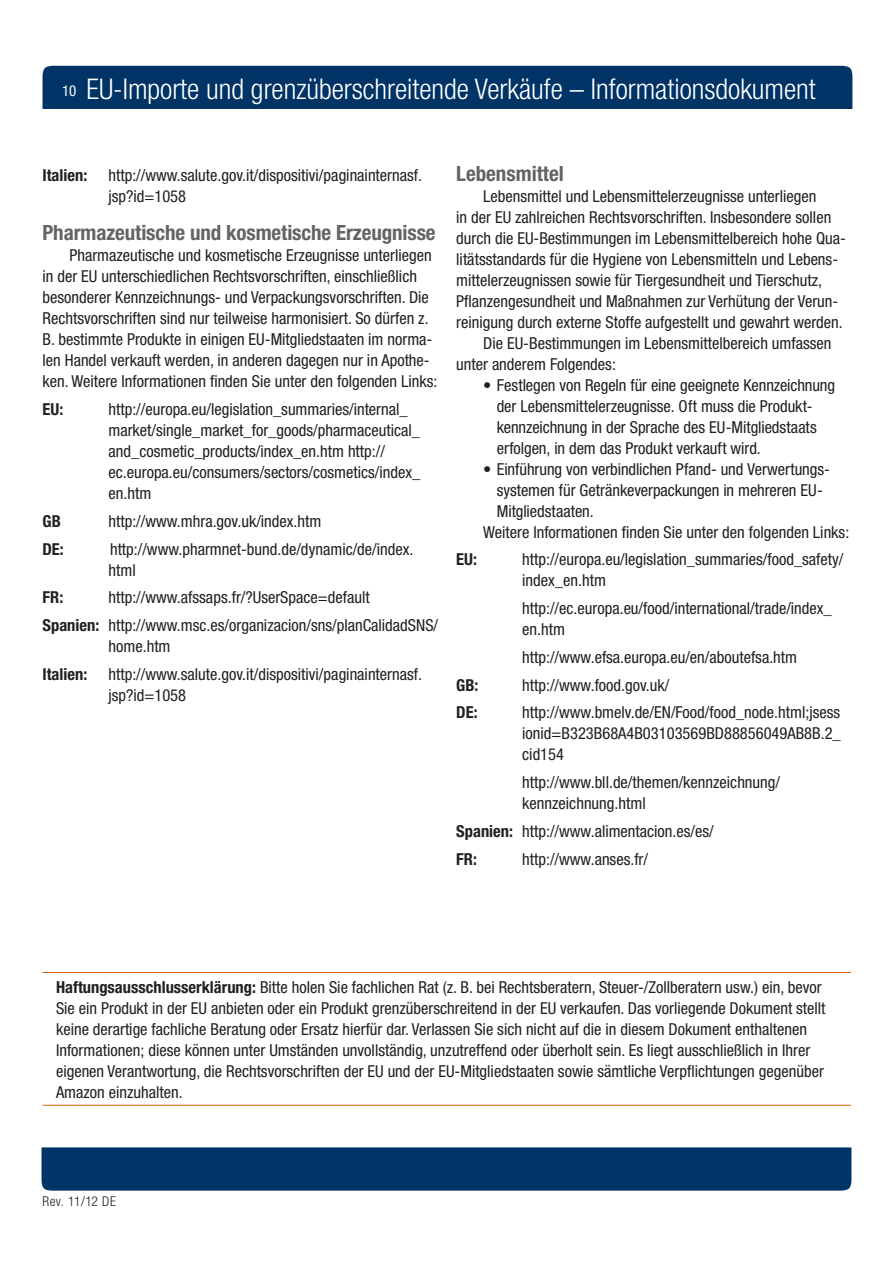
<style>
.page{position:relative;width:893px;height:1263px;background:#fff}
.page>*{position:absolute;margin:0;border:0;box-sizing:border-box;transform-origin:0 0}
.t1{font:300 condensed 28.5px "Helvetica Neue";color:#fff}
.Heading_2{font:700 condensed 21px "Helvetica Neue LT Std";letter-spacing:-.005em;color:#636466}
.Indent{font:condensed 16.5px/21px "Helvetica Neue LT Std";color:#231f20}
.Notes{font:condensed 16.5px/21px "Helvetica Neue";color:#231f20}
.Bullets_1{font:condensed 16.5px/21px "Helvetica Neue LT Std";letter-spacing:-.005em;color:#231f20}
.Indent-2{font:700 condensed 16.5px "Helvetica Neue LT Std";color:#231f20}
.t2{font:300 condensed 13.5px "Helvetica Neue";letter-spacing:.03em;color:#231f20}
.s1{font-weight:400;font-size:15px}
.s2{font-weight:700}
</style>
<div class="page">
<div style="left:43px;top:66px;width:809px;height:43px;background:#036"></div>
<div style="left:42px;top:1147px;width:809px;height:44px;background:#036"></div>
<hr style="left:43px;top:972px;width:808px;height:1px;background:#c60">
<hr style="left:43px;top:1105px;width:808px;height:1px;background:#c60">
<h1 class="t1" style="left:62px;top:72px;width:755px"><span class="s1">10</span> EU-Importe und grenzüberschreitende Verkäufe – Informationsdokument</h1>
<p class="Indent-2" style="left:43px;top:165px;width:46px">Italien:</p>
<p class="Indent" style="left:109px;top:164px;width:315px">http://www.salute.gov.it/dispositivi/paginainternasf. jsp?id=1058</p>
<p class="Heading_2" style="left:43px;top:220px;width:395px">Pharmazeutische und kosmetische Erzeugnisse</p>
<p class="Indent" style="left:43px;top:245px;width:396px;text-indent:27px">Pharmazeutische und kosmetische Erzeugnisse unterliegen in der EU unterschiedlichen Rechtsvorschriften, einschließlich besonderer Kennzeichnungs- und Verpackungsvorschriften. Die Rechtsvorschriften sind nur teilweise harmonisiert. So dürfen z.<br>B. bestimmte Produkte in einigen EU-Mitgliedstaaten im norma&shy;len Handel verkauft werden, in anderen dagegen nur in Apothe&shy;ken. Weitere Informationen finden Sie unter den folgenden Links:</p>
<p class="Indent-2" style="left:43px;top:399px;width:22px">EU:</p>
<p class="Indent" style="left:109px;top:399px;width:313px">http://europa.eu/legislation_summaries/internal_ market/single_market_for_goods/pharmaceutical_ and_cosmetic_products/index_en.htm http:// ec.europa.eu/consumers/sectors/cosmetics/index_ en.htm</p>
<p class="Indent-2" style="left:43px;top:511px;width:20px">GB</p>
<p class="Indent" style="left:109px;top:510px;width:214px">http://www.mhra.gov.uk/index.htm</p>
<p class="Indent-2" style="left:43px;top:539px;width:23px">DE:</p>
<p class="Indent" style="left:109px;top:538px;width:306px">http://www.pharmnet-bund.de/dynamic/de/index. html</p>
<p class="Indent-2" style="left:43px;top:587px;width:22px">FR:</p>
<p class="Indent" style="left:109px;top:587px;width:263px">http://www.afssaps.fr/?UserSpace=default</p>
<p class="Indent" style="left:109px;top:615px;width:331px;text-indent:-66px"><span class="s2">Spanien:</span> http://www.msc.es/organizacion/sns/planCalidadSNS/ home.htm</p>
<p class="Indent-2" style="left:43px;top:664px;width:46px">Italien:</p>
<p class="Indent" style="left:109px;top:663px;width:315px">http://www.salute.gov.it/dispositivi/paginainternasf. jsp?id=1058</p>
<p class="Heading_2" style="left:456px;top:160px;width:109px">Lebensmittel</p>
<p class="Indent" style="left:456px;top:185px;width:391px;text-indent:27px">Lebensmittel und Lebensmittelerzeugnisse unterliegen<br>in der EU zahlreichen Rechtsvorschriften. Insbesondere sollen durch die EU-Bestimmungen im Lebensmittelbereich hohe Qua&shy;litätsstandards für die Hygiene von Lebensmitteln und Lebens&shy;mittelerzeugnissen sowie für Tiergesundheit und Tierschutz, Pflanzengesundheit und Maßnahmen zur Verhütung der Verun&shy;reinigung durch externe Stoffe aufgestellt und gewahrt werden.</p>
<p class="Indent" style="left:456px;top:332px;width:377px;text-indent:27px">Die EU-Bestimmungen im Lebensmittelbereich umfassen unter anderem Folgendes:</p>
<p class="Bullets_1" style="left:497px;top:374px;width:340px;text-indent:-14px">• Festlegen von Regeln für eine geeignete Kennzeichnung der Lebensmittelerzeugnisse. Oft muss die Produkt&shy;kennzeichnung in der Sprache des EU-Mitgliedstaats erfolgen, in dem das Produkt verkauft wird.</p>
<p class="Bullets_1" style="left:497px;top:458px;width:335px;text-indent:-14px">• Einführung von verbindlichen Pfand- und Verwertungs&shy;systemen für Getränkeverpackungen in mehreren EU-<br>Mitgliedstaaten.</p>
<p class="Indent" style="left:483px;top:521px;width:368px">Weitere Informationen finden Sie unter den folgenden Links:</p>
<p class="Indent-2" style="left:456px;top:550px;width:22px">EU:</p>
<p class="Indent" style="left:522px;top:549px;width:323px">http://europa.eu/legislation_summaries/food_safety/ index_en.htm</p>
<p class="Indent" style="left:522px;top:598px;width:311px">http://ec.europa.eu/food/international/trade/index_ en.htm</p>
<p class="Indent" style="left:522px;top:646px;width:276px">http://www.efsa.europa.eu/en/aboutefsa.htm</p>
<p class="Indent-2" style="left:456px;top:675px;width:24px">GB:</p>
<p class="Indent" style="left:522px;top:674px;width:149px">http://www.food.gov.uk/</p>
<p class="Indent-2" style="left:456px;top:703px;width:23px">DE:</p>
<p class="Indent" style="left:522px;top:702px;width:320px;text-align:justify">http://www.bmelv.de/EN/Food/food_node.html;jsess ionid=B323B68A4B03103569BD88856049AB8B.2_ cid154</p>
<p class="Indent" style="left:522px;top:772px;width:259px">http://www.bll.de/themen/kennzeichnung/ kennzeichnung.html</p>
<p class="Indent" style="left:456px;top:820px;width:259px"><span class="s2">Spanien:</span> http://www.alimentacion.es/es/</p>
<p class="Indent-2" style="left:456px;top:849px;width:22px">FR:</p>
<p class="Indent" style="left:522px;top:848px;width:127px">http://www.anses.fr/</p>
<p class="Notes" style="left:56px;top:977px;width:771px"><span class="s2">Haftungsausschlusserklärung:</span> Bitte holen Sie fachlichen Rat (z. B. bei Rechtsberatern, Steuer-/Zollberatern usw.) ein, bevor Sie ein Produkt in der EU anbieten oder ein Produkt grenzüberschreitend in der EU verkaufen. Das vorliegende Dokument stellt keine derartige fachliche Beratung oder Ersatz hierfür dar. Verlassen Sie sich nicht auf die in diesem Dokument enthaltenen Informationen; diese können unter Umständen unvollständig, unzutreffend oder überholt sein. Es liegt ausschließlich in Ihrer eigenen Verantwortung, die Rechtsvorschriften der EU und der EU-Mitgliedstaaten sowie sämtliche Verpflichtungen gegenüber Amazon einzuhalten.</p>
<p class="t2" style="left:43px;top:1193px;width:75px">Rev. 11/12 DE</p>
</div>
